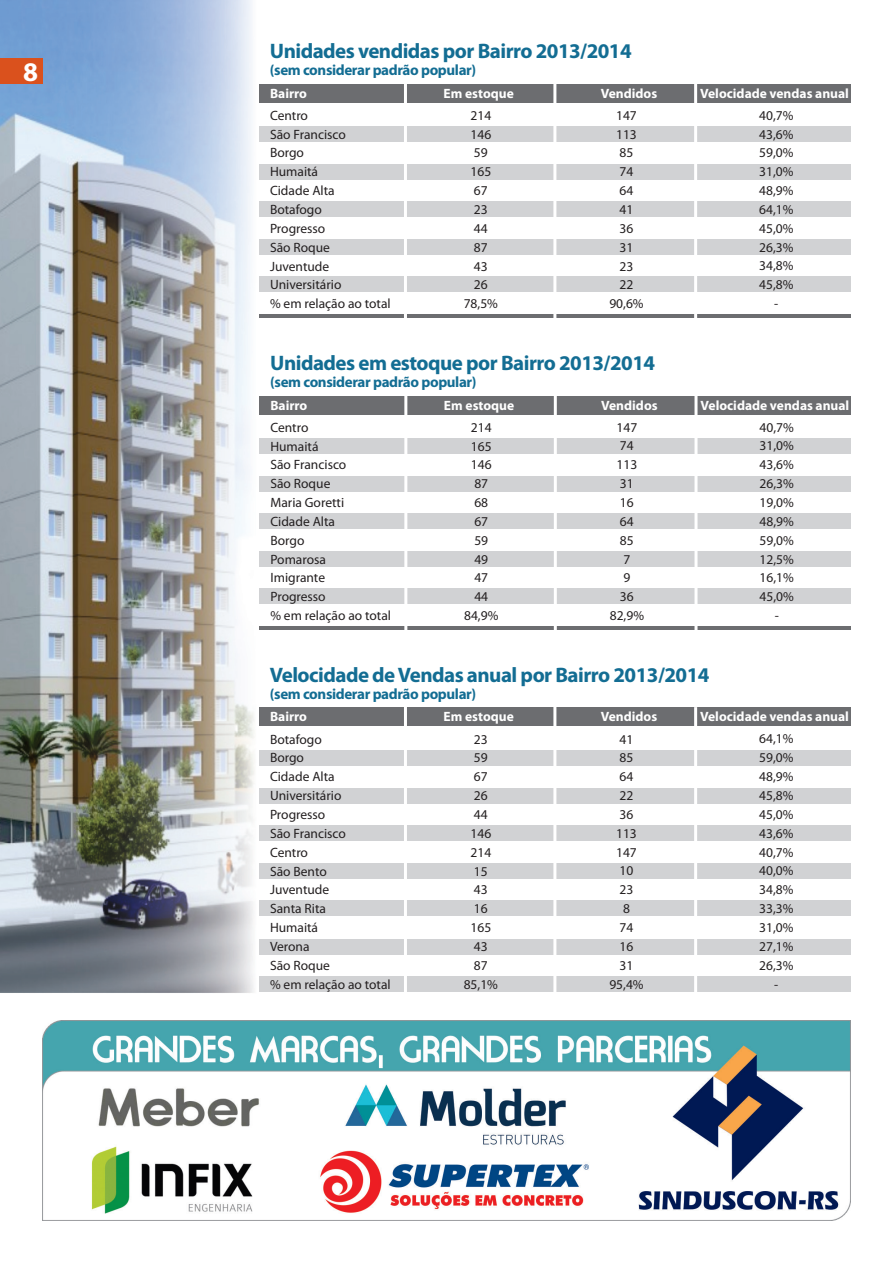
<style>
.page{position:relative;width:893px;height:1263px;background:#fff}
.page>*{position:absolute;margin:0;border:0;box-sizing:border-box;transform-origin:0 0}
.t1{font:700 27px "Myriad Pro";color:#fff}
.t2{font:700 21px "Myriad Pro";letter-spacing:-.025em;color:#136d93}
.t3{font:700 15px "Myriad Pro";letter-spacing:-.025em;color:#136d93}
.t4{font:13.5px/18.9px "Myriad Pro";color:#231f20;text-align:center}
.t5{font:700 13.5px "Myriad Pro";color:#fff}
</style>
<div class="page">
<img style="left:0;top:0;width:255px;height:993px">
<div style="left:0;top:59px;width:43px;height:25px;background:#da511d"></div>
<div style="left:259px;top:976px;width:591px;height:16px;background:#d1d2d4"></div>
<div style="left:259px;top:939px;width:591px;height:16px;background:#d1d2d4"></div>
<div style="left:259px;top:900px;width:591px;height:15px;background:#d1d2d4"></div>
<div style="left:259px;top:863px;width:591px;height:16px;background:#d1d2d4"></div>
<div style="left:259px;top:825px;width:591px;height:16px;background:#d1d2d4"></div>
<div style="left:259px;top:788px;width:591px;height:15px;background:#d1d2d4"></div>
<div style="left:259px;top:750px;width:591px;height:16px;background:#d1d2d4"></div>
<div style="left:259px;top:708px;width:591px;height:18px;background:#6c6d70"></div>
<hr style="left:553px;top:706px;width:3px;height:288px;background:#fff">
<hr style="left:694px;top:707px;width:3px;height:287px;background:#fff">
<hr style="left:404px;top:706px;width:3px;height:287px;background:#fff">
<div style="left:259px;top:588px;width:592px;height:16px;background:#d1d2d4"></div>
<div style="left:259px;top:551px;width:592px;height:16px;background:#d1d2d4"></div>
<div style="left:259px;top:513px;width:592px;height:16px;background:#d1d2d4"></div>
<div style="left:259px;top:476px;width:592px;height:16px;background:#d1d2d4"></div>
<hr style="left:259px;top:626px;width:592px;height:3px;background:#6c6d70">
<div style="left:259px;top:438px;width:592px;height:16px;background:#d1d2d4"></div>
<div style="left:259px;top:396px;width:592px;height:18px;background:#6c6d70"></div>
<hr style="left:554px;top:394px;width:3px;height:237px;background:#fff">
<hr style="left:694px;top:395px;width:3px;height:238px;background:#fff">
<hr style="left:404px;top:394px;width:3px;height:237px;background:#fff">
<div style="left:259px;top:276px;width:591px;height:16px;background:#d1d2d4"></div>
<div style="left:259px;top:239px;width:591px;height:16px;background:#d1d2d4"></div>
<div style="left:259px;top:202px;width:591px;height:15px;background:#d1d2d4"></div>
<div style="left:259px;top:164px;width:591px;height:16px;background:#d1d2d4"></div>
<hr style="left:259px;top:314px;width:591px;height:4px;background:#6c6d70">
<div style="left:259px;top:126px;width:591px;height:16px;background:#d1d2d4"></div>
<div style="left:259px;top:84px;width:591px;height:18px;background:#6c6d70"></div>
<hr style="left:553px;top:83px;width:3px;height:236px;background:#fff">
<hr style="left:694px;top:83px;width:3px;height:238px;background:#fff">
<hr style="left:404px;top:82px;width:3px;height:237px;background:#fff">
<img style="left:43px;top:1020px;width:807px;height:200px">
<h1 class="t1" style="left:23px;top:54px;width:16px">8</h1>
<h2 class="t2" style="left:270px;top:38px;width:363px">Unidades vendidas por Bairro 2013/2014</h2>
<p class="t3" style="left:270px;top:60px;width:208px">(sem considerar padrão popular)</p>
<p class="t5" style="left:270px;top:84px;width:38px">Bairro</p>
<p class="t5" style="left:444px;top:84px;width:72px">Em estoque</p>
<p class="t5" style="left:601px;top:84px;width:58px">Vendidos</p>
<p class="t5" style="left:700px;top:84px;width:150px">Velocidade vendas anual</p>
<p class="t4" style="left:464px;top:106px;width:36px">214<br>146<br>59<br>165<br>67<br>23<br>44<br>87<br>43<br>26<br>78,5%</p>
<p class="t4" style="left:609px;top:106px;width:36px">147<br>113<br>85<br>74<br>64<br>41<br>36<br>31<br>23<br>22<br>90,6%</p>
<p class="t4" style="left:759px;top:105px;width:36px">40,7%<br>43,6%<br>59,0%<br>31,0%<br>48,9%<br>64,1%<br>45,0%<br>26,3%<br>34,8%<br>45,8% -</p>
<p class="t4" style="left:270px;top:106px;width:122px;text-align:left">Centro<br>São Francisco<br>Borgo<br>Humaitá<br>Cidade Alta<br>Botafogo<br>Progresso<br>São Roque<br>Juventude<br>Universitário<br>% em relação ao total</p>
<h2 class="t2" style="left:270px;top:349px;width:386px">Unidades em estoque por Bairro 2013/2014</h2>
<p class="t3" style="left:270px;top:372px;width:208px">(sem considerar padrão popular)</p>
<p class="t5" style="left:270px;top:396px;width:38px">Bairro</p>
<p class="t5" style="left:444px;top:396px;width:72px">Em estoque</p>
<p class="t5" style="left:601px;top:396px;width:58px">Vendidos</p>
<p class="t5" style="left:700px;top:396px;width:150px">Velocidade vendas anual</p>
<p class="t4" style="left:464px;top:417px;width:36px">214<br>165<br>146<br>87<br>68<br>67<br>59<br>49<br>47<br>44<br>84,9%</p>
<p class="t4" style="left:610px;top:417px;width:36px">147<br>74<br>113<br>31<br>16<br>64<br>85<br>7<br>9<br>36<br>82,9%</p>
<p class="t4" style="left:760px;top:417px;width:36px">40,7%<br>31,0%<br>43,6%<br>26,3%<br>19,0%<br>48,9%<br>59,0%<br>12,5%<br>16,1%<br>45,0% -</p>
<p class="t4" style="left:270px;top:417px;width:122px;text-align:left">Centro<br>Humaitá<br>São Francisco<br>São Roque<br>Maria Goretti<br>Cidade Alta<br>Borgo<br>Pomarosa<br>Imigrante<br>Progresso<br>% em relação ao total</p>
<h2 class="t2" style="left:270px;top:661px;width:441px">Velocidade de Vendas anual por Bairro 2013/2014</h2>
<p class="t3" style="left:270px;top:684px;width:208px">(sem considerar padrão popular)</p>
<p class="t5" style="left:270px;top:708px;width:38px">Bairro</p>
<p class="t5" style="left:444px;top:708px;width:72px">Em estoque</p>
<p class="t5" style="left:601px;top:708px;width:58px">Vendidos</p>
<p class="t5" style="left:700px;top:708px;width:150px">Velocidade vendas anual</p>
<p class="t4" style="left:464px;top:729px;width:36px">23<br>59<br>67<br>26<br>44<br>146<br>214<br>15<br>43<br>16<br>165<br>43<br>87<br>85,1%</p>
<p class="t4" style="left:609px;top:729px;width:36px">41<br>85<br>64<br>22<br>36<br>113<br>147<br>10<br>23<br>8<br>74<br>16<br>31<br>95,4%</p>
<p class="t4" style="left:759px;top:729px;width:36px">64,1%<br>59,0%<br>48,9%<br>45,8%<br>45,0%<br>43,6%<br>40,7%<br>40,0%<br>34,8%<br>33,3%<br>31,0%<br>27,1%<br>26,3% -</p>
<p class="t4" style="left:270px;top:729px;width:122px;text-align:left">Botafogo<br>Borgo<br>Cidade Alta<br>Universitário<br>Progresso<br>São Francisco<br>Centro<br>São Bento<br>Juventude<br>Santa Rita<br>Humaitá<br>Verona<br>São Roque<br>% em relação ao total</p>
</div>
